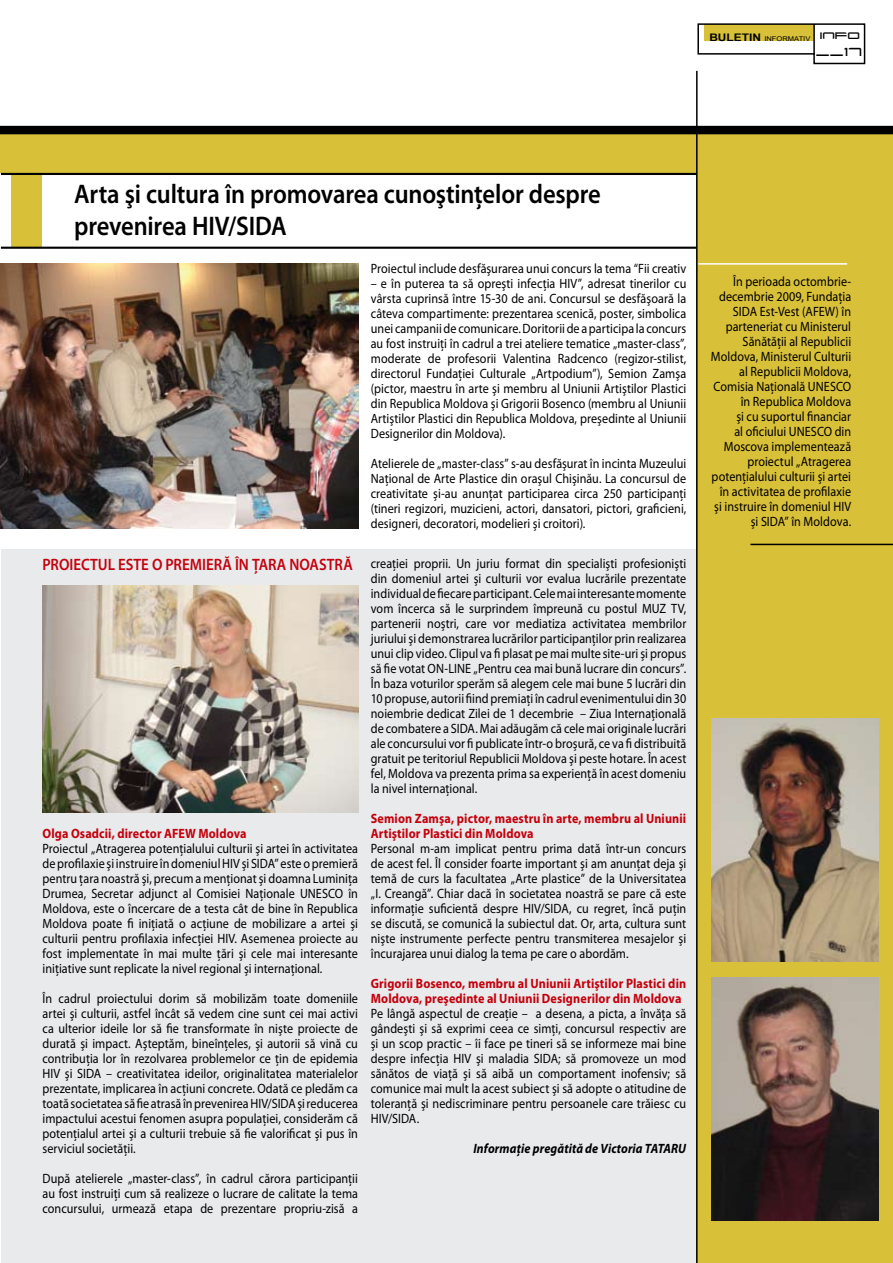
<style>
.page{position:relative;width:893px;height:1263px;background:#fff}
.page>*{position:absolute;margin:0;border:0;box-sizing:border-box;transform-origin:0 0}
.t1{font:600 27px/32.4px "Myriad Pro";letter-spacing:-.01em;color:#000;scale:.91 1}
.t2{font:600 16.5px "Myriad Pro";color:#c4000d;scale:.9 1}
.t3{font:16.35px "Xenotron";color:#000;scale:.9 1}
.t4{font:13.5px/15px "Myriad Pro";letter-spacing:.005em;color:#000;text-align:justify;scale:.9 1}
.t5{font:700 13.5px/15px "Myriad Pro";letter-spacing:.01em;color:#c4000d;scale:.9 1}
.t6{font:italic 700 13.5px "Myriad Pro";letter-spacing:.01em;color:#000;scale:.9 1}
.t7{font:6.6px "Arial Narrow";color:#000;scale:1.4 1}
.s1{font-weight:700;font-size:10.35px}
</style>
<div class="page">
<div style="left:1px;top:549px;width:697px;height:714px;background:#e9eaeb"></div>
<div style="left:0;top:134px;width:893px;height:39px;background:#d8c038"></div>
<div style="left:0;top:126px;width:893px;height:8px;background:#000"></div>
<svg style="left:697px;top:23px;width:169px;height:42px"></svg>
<div style="left:697px;top:173px;width:196px;height:1090px;background:#d8c038"></div>
<hr style="left:696px;top:71px;width:2px;height:1192px;background:#000">
<div style="left:11px;top:173px;width:30px;height:75px;background:#d8c038"></div>
<hr style="left:1px;top:173px;width:696px;height:2px;background:#000">
<hr style="left:1px;top:247px;width:696px;height:2px;background:#000">
<hr style="left:698px;top:263px;width:149px;height:2px;background:#fff">
<hr style="left:750px;top:544px;width:143px;height:1px;background:#000">
<img style="left:0;top:263px;width:358px;height:265px">
<img style="left:43px;top:586px;width:315px;height:226px">
<img style="left:712px;top:977px;width:167px;height:243px">
<img style="left:712px;top:719px;width:167px;height:243px">
<p class="t7" style="left:709px;top:34px;width:110px"><span class="s1">BULETIN</span> INFORMATIV <sup>info</sup></p>
<p class="t3" style="left:817px;top:46px;width:53px">__17</p>
<h1 class="t1" style="left:74px;top:177px;width:580px">Arta şi cultura în promovarea cunoştinţelor despre prevenirea HIV/SIDA</h1>
<p class="t2" style="left:43px;top:554px;width:346px">PROIECTUL ESTE O PREMIERĂ ÎN ŢARA NOASTRĂ</p>
<p class="t5" style="left:43px;top:825px;width:228px">Olga Osadcii, director AFEW Moldova</p>
<p class="t4" style="left:43px;top:840px;width:352px">Proiectul „Atragerea potenţialului culturii şi artei în activitatea de profilaxie şi instruire în domeniul HIV şi SIDA” este o premieră pentru ţara noastră şi, precum a menţionat şi doamna Luminiţa Drumea, Secretar adjunct al Comisiei Naţionale UNESCO în Moldova, este o încercare de a testa cât de bine în Republica Moldova poate fi iniţiată o acţiune de mobilizare a artei şi culturii pentru profilaxia infecţiei HIV. Asemenea proiecte au fost implementate în mai multe ţări şi cele mai interesante iniţiative sunt replicate la nivel regional şi internaţional.</p>
<p class="t4" style="left:43px;top:990px;width:352px">În cadrul proiectului dorim să mobilizăm toate domeniile artei şi culturii, astfel încât să vedem cine sunt cei mai activi ca ulterior ideile lor să fie transformate în nişte proiecte de durată şi impact. Aşteptăm, bineînţeles, şi autorii să vină cu contribuţia lor în rezolvarea problemelor ce ţin de epidemia HIV şi SIDA – creativitatea ideilor, originalitatea materialelor prezentate, implicarea în acţiuni concrete. Odată ce pledăm ca toată societatea să fie atrasă în prevenirea HIV/SIDA şi reducerea impactului acestui fenomen asupra populaţiei, considerăm că potenţialul artei şi a culturii trebuie să fie valorificat şi pus în serviciul societăţii.</p>
<p class="t4" style="left:43px;top:1170px;width:352px">După atelierele „master-class”, în cadrul cărora participanţii au fost instruiţi cum să realizeze o lucrare de calitate la tema concursului, urmează etapa de prezentare propriu-zisă a</p>
<p class="t4" style="left:371px;top:261px;width:352px">Proiectul include desfăşurarea unui concurs la tema “Fii creativ</p>
<p class="t4" style="left:371px;top:276px;width:352px">– e în puterea ta să opreşti infecţia HIV”, adresat tinerilor cu vârsta cuprinsă între 15-30 de ani. Concursul se desfăşoară la câteva compartimente: prezentarea scenică, poster, simbolica unei campanii de comunicare. Doritorii de a participa la concurs au fost instruiţi în cadrul a trei ateliere tematice „master-class”, moderate de profesorii Valentina Radcenco (regizor-stilist, directorul Fundaţiei Culturale „Artpodium”), Semion Zamşa (pictor, maestru în arte şi membru al Uniunii Artiştilor Plastici din Republica Moldova şi Grigorii Bosenco (membru al Uniunii Artiştilor Plastici din Republica Moldova, preşedinte al Uniunii Designerilor din Moldova).</p>
<p class="t4" style="left:371px;top:456px;width:352px">Atelierele de „mаster-class” s-au desfăşurat în incinta Muzeului Naţional de Arte Plastice din oraşul Chişinău. La concursul de creativitate şi-au anunţat participarea circa 250 participanţi (tineri regizori, muzicieni, actori, dansatori, pictori, graficieni, designeri, decoratori, modelieri şi croitori).</p>
<p class="t4" style="left:371px;top:556px;width:352px">creaţiei proprii. Un juriu format din specialişti profesionişti din domeniul artei şi culturii vor evalua lucrările prezentate individual de fiecare participant. Cele mai interesante momente vom încerca să le surprindem împreună cu postul MUZ TV, partenerii noştri, care vor mediatiza activitatea membrilor juriului şi demonstrarea lucrărilor participanţilor prin realizarea unui clip video. Clipul va fi plasat pe mai multe site-uri şi propus să fie votat ON-LINE „Pentru cea mai bună lucrare din concurs”.<br>În baza voturilor sperăm să alegem cele mai bune 5 lucrări din 10 propuse, autorii fiind premiaţi în cadrul evenimentului din 30 noiembrie dedicat Zilei de 1 decembrie – Ziua Internaţională de combatere a SIDA. Mai adăugăm că cele mai originale lucrări ale concursului vor fi publicate într-o broşură, ce va fi distribuită gratuit pe teritoriul Republicii Moldova şi peste hotare. În acest fel, Moldova va prezenta prima sa experienţă în acest domeniu la nivel internaţional.</p>
<p class="t5" style="left:371px;top:811px;width:352px">Semion Zamşa, pictor, maestru în arte, membru al Uniunii<br>Artiştilor Plastici din Moldova</p>
<p class="t4" style="left:371px;top:841px;width:352px">Personal m-am implicat pentru prima dată într-un concurs de acest fel. Îl consider foarte important şi am anunţat deja şi temă de curs la facultatea „Arte plastice” de la Universitatea „I. Creangă”. Chiar dacă în societatea noastră se pare că este informaţie suficientă despre HIV/SIDA, cu regret, încă puţin se discută, se comunică la subiectul dat. Or, arta, cultura sunt nişte instrumente perfecte pentru transmiterea mesajelor şi încurajarea unui dialog la tema pe care o abordăm.</p>
<p class="t5" style="left:371px;top:976px;width:352px">Grigorii Bosenco, membru al Uniunii Artiştilor Plastici din<br>Moldova, preşedinte al Uniunii Designerilor din Moldova</p>
<p class="t4" style="left:371px;top:1006px;width:352px">Pe lângă aspectul de creaţie – a desena, a picta, a învăţa să gândeşti şi să exprimi ceea ce simţi, concursul respectiv are şi un scop practic – îi face pe tineri să se informeze mai bine despre infecţia HIV şi maladia SIDA; să promoveze un mod sănătos de viaţă şi să aibă un comportament inofensiv; să comunice mai mult la acest subiect şi să adopte o atitudine de toleranţă şi nediscriminare pentru persoanele care trăiesc cu HIV/SIDA.</p>
<p class="t6" style="left:473px;top:1140px;width:238px">Informaţie pregătită de Victoria TATARU</p>
<p class="t4" style="left:711px;top:273px;width:157px;text-align:right">În perioada octombrie&shy;decembrie 2009, Fundaţia<br>SIDA Est-Vest (AFEW) în parteneriat cu Ministerul<br>Sănătăţii al Republicii<br>Moldova, Ministerul Culturii al Republicii Moldova,<br>Comisia Naţională UNESCO în Republica Moldova<br>şi cu suportul financiar<br>al oficiului UNESCO din<br>Moscova implementează proiectul „Atragerea potenţialului culturii şi artei în activitatea de profilaxie şi instruire în domeniul HIV şi SIDA” în Moldova.</p>
</div>
